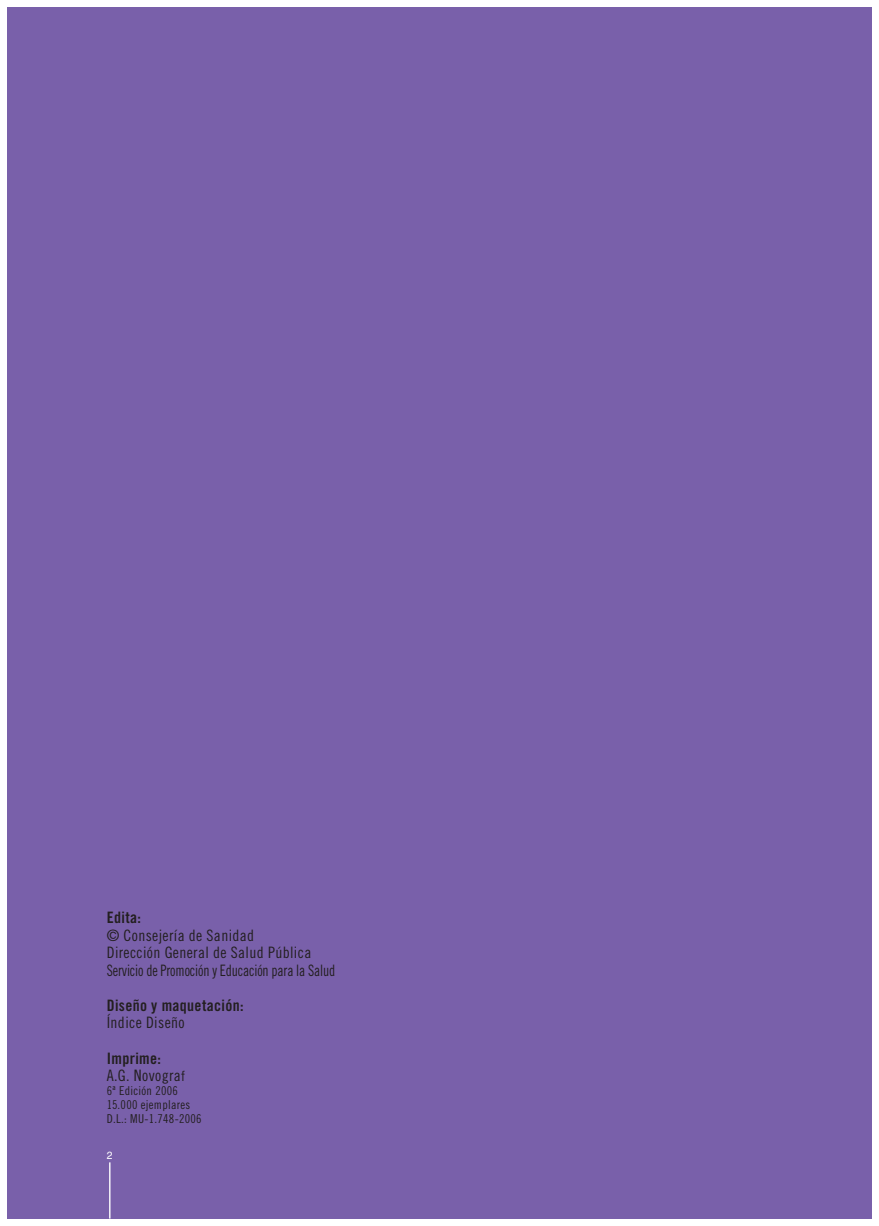
<style>
.page{position:relative;width:879px;height:1226px;background:#fff}
.page>*{position:absolute;margin:0;border:0;box-sizing:border-box;transform-origin:0 0}
.t1{font:15.75px/17.5px "Trade Gothic Cond Eighteen";letter-spacing:.025em;color:#231f20}
.t2{font:15.75px "Trade Gothic Bold Cond Twenty";letter-spacing:.025em;color:#231f20}
.t3{font:12.25px/14px "Trade Gothic Cond Eighteen";letter-spacing:.025em;color:#231f20}
.t4{font:10.5px "Helvetica";color:#fff}
.s1{font-size:14px}
</style>
<div class="page">
<div style="left:7px;top:7px;width:864px;height:1211px;background:#7960aa"></div>
<hr style="left:109px;top:1162px;width:1px;height:56px;background:#fff">
<p class="t2" style="left:107px;top:912px;width:36px">Edita:</p>
<p class="t1" style="left:107px;top:927px;width:230px">© Consejería de Sanidad<br>Dirección General de Salud Pública<br>Servicio de Promoción y Educación para la Salud</p>
<p class="t2" style="left:107px;top:999px;width:138px">Diseño y maquetación:</p>
<p class="t1" style="left:107px;top:1015px;width:79px">Índice Diseño</p>
<p class="t2" style="left:107px;top:1052px;width:56px">Imprime:</p>
<p class="t1" style="left:107px;top:1067px;width:80px">A.G. Novogra<span class="s1">f</span></p>
<p class="t3" style="left:107px;top:1084px;width:96px">6ª Edición 2006<br>15.000 ejemplares<br>D.L.: MU-1.748-2006</p>
<p class="t4" style="left:107px;top:1151px;width:7px">2</p>
</div>
